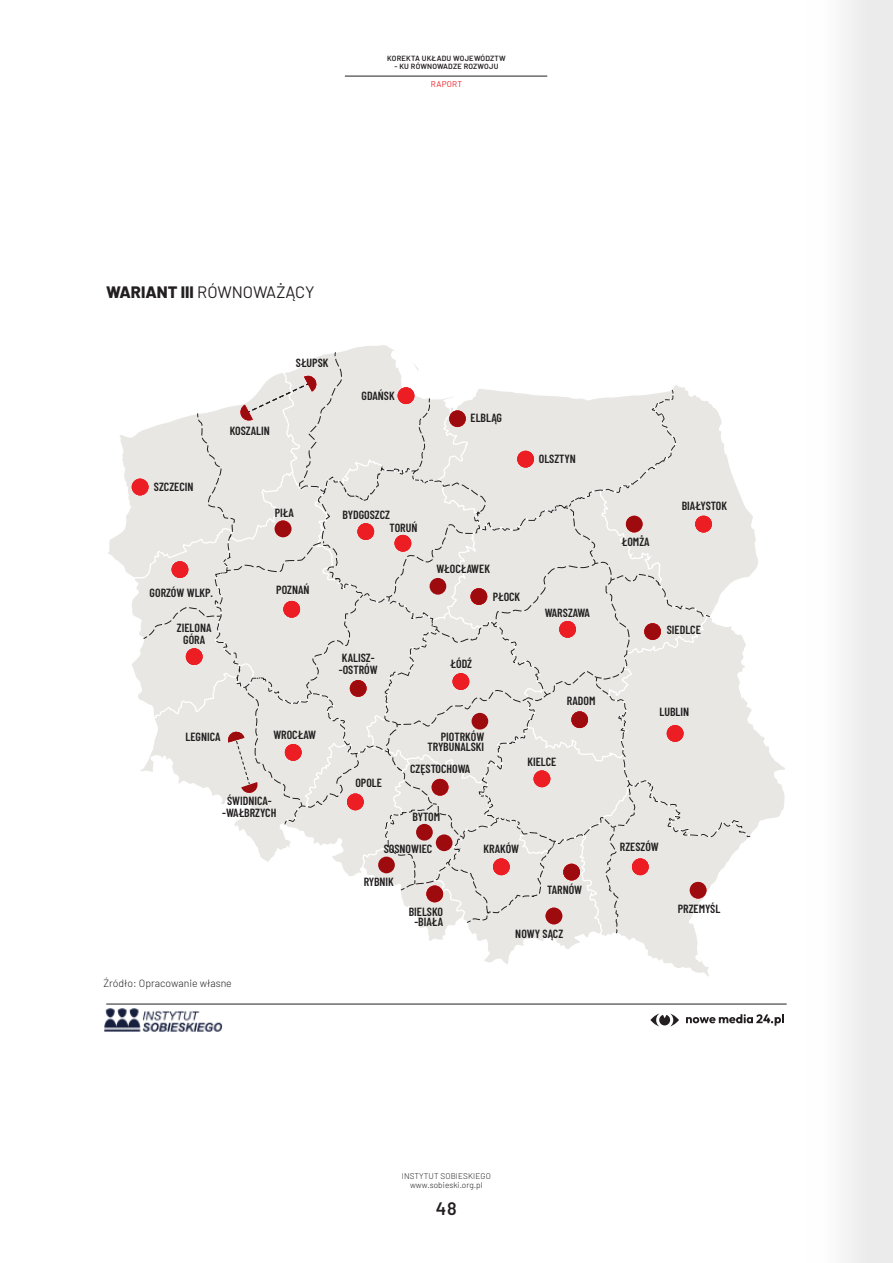
<style>
.page{position:relative;width:893px;height:1263px;background:#fff}
.page>*{position:absolute;margin:0;border:0;box-sizing:border-box;transform-origin:0 0}
.t1{font:600 18px "Barlow";color:#231f20}
.t2{font:16.5px "Barlow";letter-spacing:-.005em;color:#231f20}
.t3{font:600 11.85px/11.9px "Barlow Condensed";color:#231f20;text-align:center}
.t4{font:300 10.5px "Barlow";color:#231f20}
.t5{font:300 8.25px/9px "Barlow";letter-spacing:.01em;color:#231f20;text-align:center}
.t6{font:8.25px "Barlow";letter-spacing:.025em;color:#ed1d24}
.t7{font:600 7.5px "Barlow";letter-spacing:.025em;color:#231f20}
.s1{font-weight:800}
</style>
<div class="page">
<div style="left:808px;top:0;width:85px;height:1263px;background:#f2f2f3"></div>
<hr style="left:345px;top:76px;width:202px;height:1px;background:#231f20">
<svg style="left:108px;top:345px;width:677px;height:632px"></svg>
<img style="left:104px;top:1008px;width:118px;height:24px">
<svg style="left:650px;top:1013px;width:29px;height:14px"></svg>
<svg style="left:686px;top:1014px;width:98px;height:12px"></svg>
<hr style="left:106px;top:1004px;width:681px;height:1px;background:#231f20">
<p class="t7" style="left:387px;top:53px;width:120px">KOREKTA UKŁADU WOJEWÓDZTW</p>
<p class="t7" style="left:394px;top:61px;width:105px">- KU RÓWNOWADZE ROZWOJU</p>
<p class="t6" style="left:431px;top:78px;width:33px">RAPORT</p>
<h2 class="t2" style="left:106px;top:280px;width:210px"><span class="s1">WARIANT III</span> RÓWNOWAŻĄCY</h2>
<p class="t3" style="left:154px;top:480px;width:41px">SZCZECIN</p>
<p class="t3" style="left:230px;top:424px;width:42px">KOSZALIN</p>
<p class="t3" style="left:296px;top:356px;width:34px">SŁUPSK</p>
<p class="t3" style="left:362px;top:389px;width:35px">GDAŃSK</p>
<p class="t3" style="left:275px;top:506px;width:21px">PIŁA</p>
<p class="t3" style="left:390px;top:507px;width:29px;line-height:13.6px;text-align:left;text-indent:-47px">BYDGOSZCZ<br>TORUŃ</p>
<p class="t3" style="left:470px;top:411px;width:33px">ELBLĄG</p>
<p class="t3" style="left:539px;top:452px;width:39px">OLSZTYN</p>
<p class="t3" style="left:150px;top:585px;width:65px">GORZÓW WLKP.</p>
<p class="t3" style="left:276px;top:583px;width:35px">POZNAŃ</p>
<p class="t3" style="left:177px;top:621px;width:36px">ZIELONA<br>GÓRA</p>
<p class="t3" style="left:185px;top:730px;width:37px">LEGNICA</p>
<p class="t3" style="left:273px;top:728px;width:44px">WROCŁAW</p>
<p class="t3" style="left:222px;top:794px;width:56px">ŚWIDNICA--WAŁBRZYCH</p>
<p class="t3" style="left:436px;top:562px;width:55px">WŁOCŁAWEK</p>
<p class="t3" style="left:339px;top:651px;width:40px;text-align:left">KALISZ--OSTRÓW</p>
<p class="t3" style="left:355px;top:776px;width:28px">OPOLE</p>
<p class="t3" style="left:493px;top:590px;width:29px">PŁOCK</p>
<p class="t3" style="left:545px;top:606px;width:47px">WARSZAWA</p>
<p class="t3" style="left:451px;top:657px;width:23px">ŁÓDŹ</p>
<p class="t3" style="left:427px;top:730px;width:58px;line-height:10.5px;text-align:right">PIOTRKÓW<br>TRYBUNALSKI</p>
<p class="t3" style="left:410px;top:762px;width:62px">CZĘSTOCHOWA</p>
<p class="t3" style="left:567px;top:694px;width:30px">RADOM</p>
<p class="t3" style="left:527px;top:755px;width:31px">KIELCE</p>
<p class="t3" style="left:413px;top:810px;width:29px">BYTOM</p>
<p class="t3" style="left:384px;top:842px;width:50px">SOSNOWIEC</p>
<p class="t3" style="left:364px;top:875px;width:32px">RYBNIK</p>
<p class="t3" style="left:409px;top:905px;width:36px;line-height:10.5px">BIELSKO -BIAŁA</p>
<p class="t3" style="left:484px;top:842px;width:37px">KRAKÓW</p>
<p class="t3" style="left:547px;top:883px;width:37px">TARNÓW</p>
<p class="t3" style="left:515px;top:927px;width:49px">NOWY SĄCZ</p>
<p class="t4" style="left:103px;top:975px;width:130px">Źródło: Opracowanie własne</p>
<p class="t3" style="left:622px;top:535px;width:29px">ŁOMŻA</p>
<p class="t3" style="left:682px;top:499px;width:47px">BIAŁYSTOK</p>
<p class="t3" style="left:667px;top:623px;width:36px">SIEDLCE</p>
<p class="t3" style="left:659px;top:705px;width:31px">LUBLIN</p>
<p class="t3" style="left:620px;top:840px;width:40px">RZESZÓW</p>
<p class="t3" style="left:678px;top:902px;width:44px">PRZEMYŚL</p>
<p class="t5" style="left:402px;top:1171px;width:90px">INSTYTUT SOBIESKIEGO www.sobieski.org.pl</p>
<h1 class="t1" style="left:436px;top:1195px;width:23px">48</h1>
</div>
